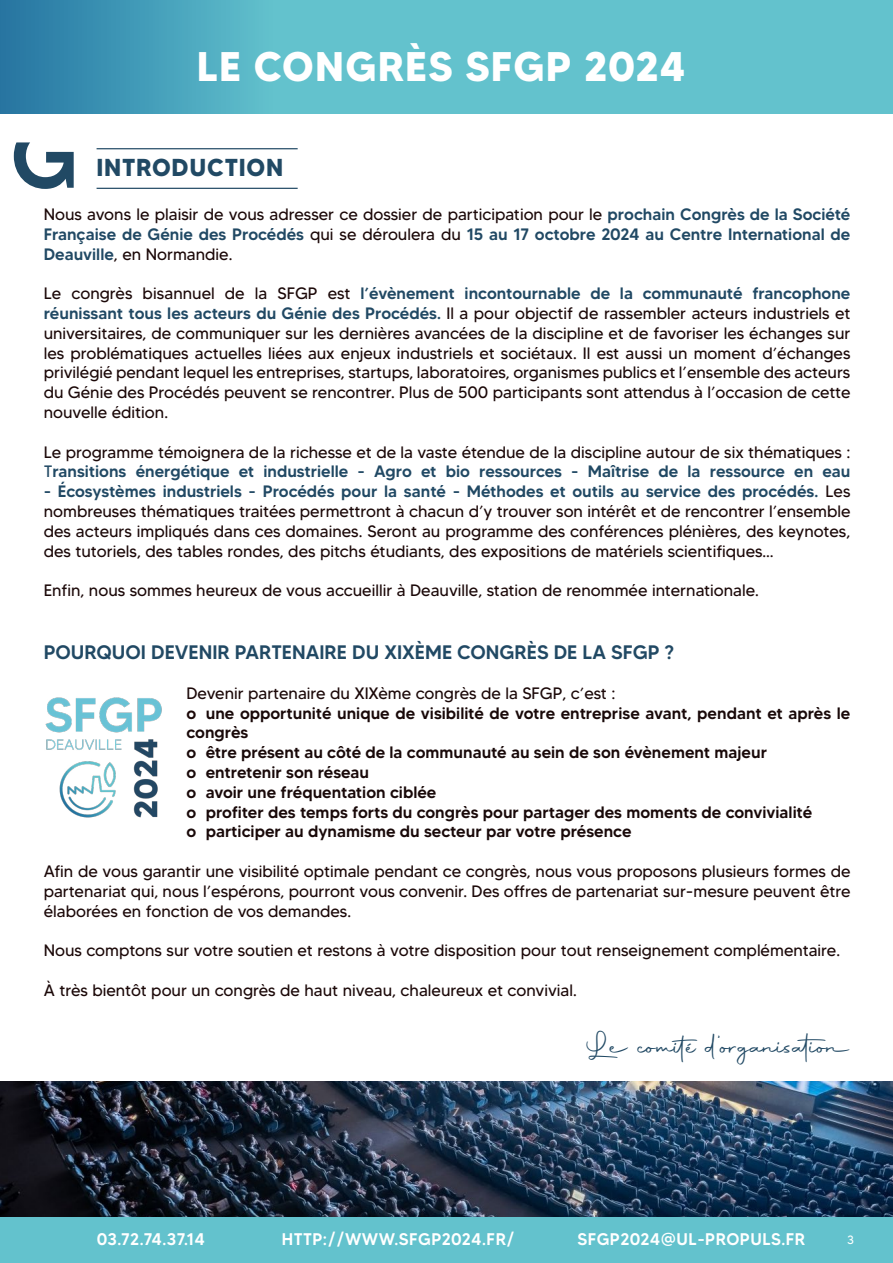
<style>
.page{position:relative;width:893px;height:1263px;background:#fff}
.page>*{position:absolute;margin:0;border:0;box-sizing:border-box;transform-origin:0 0}
.t1{font:700 41.25px "MADETOMMY";letter-spacing:.03em;color:#fff}
.t2{font:31.5px "Autography";color:#214964}
.t3{font:700 24.45px "MADETOMMY";letter-spacing:.03em;color:#214964}
.t4{font:500 19.5px "MADETOMMY";color:#214964}
.t5{font:500 16.8px "MADETOMMY";letter-spacing:.03em;color:#fff}
.t6{font:16.5px/19.8px "MADETOMMY";color:#1b0808;text-align:justify}
.t7{font:500 16.5px/19.8px "MADETOMMY";color:#190909}
.t8{font:500 16.5px/19.8px "MADETOMMY";color:#214964;text-align:justify}
.t9{font:12px "MADETOMMY";color:#fff}
.s1{font-weight:400;color:#1b0808}
.s2{font-weight:500;color:#214964}
.s3{color:#214964}
.s4{color:#1b0808}
</style>
<div class="page">
<div style="left:0;top:1217px;width:893px;height:46px;background:#63c2cd"></div>
<svg style="left:0;top:0;width:893px;height:114px;background:#59b5c6"></svg>
<img style="left:0;top:1081px;width:893px;height:136px">
<hr style="left:97px;top:148px;width:201px;height:1px;background:#214964">
<hr style="left:97px;top:188px;width:201px;height:1px;background:#214964">
<svg style="left:14px;top:142px;width:60px;height:47px"></svg>
<img style="left:45px;top:697px;width:117px;height:121px">
<h1 class="t1" style="left:197px;top:41px;width:490px">LE CONGRÈS SFGP 2024</h1>
<h3 class="t3" style="left:97px;top:152px;width:188px">INTRODUCTION</h3>
<p class="t8" style="left:44px;top:204px;width:808px"><span class="s1">Nous avons le plaisir de vous adresser ce dossier de participation pour le</span> prochain Congrès de la Société Française de Génie des Procédés <span class="s1">qui se déroulera du</span> 15 au 17 octobre 2024 au Centre International de Deauville<span class="s1">, en Normandie.</span></p>
<p class="t6" style="left:44px;top:283px;width:808px">Le congrès bisannuel de la SFGP est <span class="s2">l’évènement incontournable de la communauté francophone réunissant tous les acteurs du Génie des Procédés.</span> Il a pour objectif de rassembler acteurs industriels et universitaires, de communiquer sur les dernières avancées de la discipline et de favoriser les échanges sur les problématiques actuelles liées aux enjeux industriels et sociétaux. Il est aussi un moment d’échanges privilégié pendant lequel les entreprises, startups, laboratoires, organismes publics et l’ensemble des acteurs du Génie des Procédés peuvent se rencontrer. Plus de 500 participants sont attendus à l’occasion de cette nouvelle édition.</p>
<p class="t6" style="left:44px;top:442px;width:808px">Le programme témoignera de la richesse et de la vaste étendue de la discipline autour de six thématiques :<br><span class="s3">T</span><span class="s2">ransitions énergétique et industrielle - Agro et bio ressources - Maîtrise de la ressource en eau</span></p>
<p class="t6" style="left:44px;top:481px;width:808px"><span class="s2">- Écosystèmes industriels - Procédés pour la santé - Méthodes et outils au service des procédés.</span> Les nombreuses thématiques traitées permettront à chacun d’y trouver son intérêt et de rencontrer l’ensemble des acteurs impliqués dans ces domaines. Seront au programme des conférences plénières, des keynotes, des tutoriels, des tables rondes, des pitchs étudiants, des expositions de matériels scientifiques…</p>
<p class="t6" style="left:44px;top:580px;width:717px">Enfin, nous sommes heureux de vous accueillir à Deauville, station de renommée internationale.</p>
<p class="t4" style="left:44px;top:640px;width:632px">POURQUOI DEVENIR PARTENAIRE DU XIXÈME CONGRÈS DE LA SFGP ?</p>
<p class="t7" style="left:186px;top:683px;width:665px"><span class="s1">Devenir partenaire du XIXème congrès de la SFGP, c’est :<br></span><span class="s4">o</span> une opportunité unique de visibilité de votre entreprise avant, pendant et après le congrès<br>o être présent au côté de la communauté au sein de son évènement majeur<br>o entretenir son réseau<br>o avoir une fréquentation ciblée<br>o profiter des temps forts du congrès pour partager des moments de convivialité<br>o participer au dynamisme du secteur par votre présence</p>
<p class="t6" style="left:44px;top:861px;width:808px">Afin de vous garantir une visibilité optimale pendant ce congrès, nous vous proposons plusieurs formes de partenariat qui, nous l’espérons, pourront vous convenir. Des offres de partenariat sur-mesure peuvent être élaborées en fonction de vos demandes.</p>
<p class="t6" style="left:44px;top:940px;width:798px">Nous comptons sur votre soutien et restons à votre disposition pour tout renseignement complémentaire.</p>
<p class="t6" style="left:44px;top:980px;width:535px">À très bientôt pour un congrès de haut niveau, chaleureux et convivial.</p>
<h2 class="t2" style="left:586px;top:1026px;width:266px">Le comité d’organisation</h2>
<p class="t5" style="left:97px;top:1228px;width:110px">03.72.74.37.14</p>
<p class="t5" style="left:282px;top:1228px;width:234px">HTTP://WWW.SFGP2024.FR/</p>
<p class="t5" style="left:577px;top:1228px;width:229px">SFGP2024@UL-PROPULS.FR</p>
<p class="t9" style="left:847px;top:1233px;width:8px">3</p>
</div>
